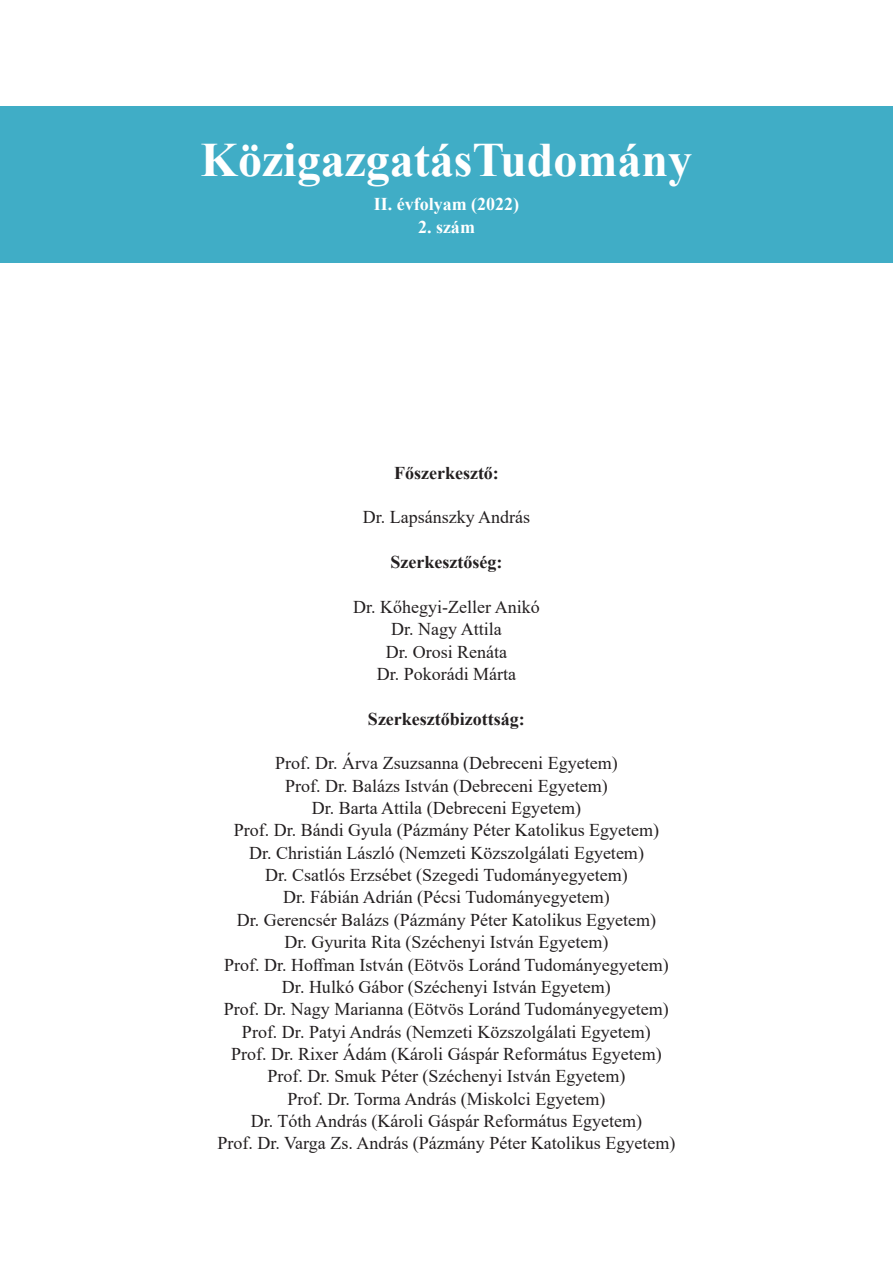
<style>
.page{position:relative;width:893px;height:1263px;background:#fff}
.page>*{position:absolute;margin:0;border:0;box-sizing:border-box;transform-origin:0 0}
.t1{font:700 48px "Times New Roman";color:#fff}
.t2{font:18px/22.4px "Times New Roman";color:#231f20;text-align:center}
.t3{font:700 18px "Times New Roman";color:#231f20}
.t4{font:700 18px "Times New Roman";color:#fff}
</style>
<div class="page">
<div style="left:0;top:106px;width:893px;height:157px;background:#40adc6"></div>
<h1 class="t1" style="left:201px;top:125px;width:493px">KözigazgatásTudomány</h1>
<p class="t4" style="left:374px;top:191px;width:147px">II. évfolyam (2022)</p>
<p class="t4" style="left:418px;top:214px;width:58px">2. szám</p>
<p class="t3" style="left:394px;top:460px;width:106px">Főszerkesztő:</p>
<p class="t2" style="left:363px;top:506px;width:169px">Dr. Lapsánszky András</p>
<p class="t3" style="left:390px;top:549px;width:113px">Szerkesztőség:</p>
<p class="t2" style="left:353px;top:595px;width:188px">Dr. Kőhegyi-Zeller Anikó<br>Dr. Nagy Attila<br>Dr. Orosi Renáta<br>Dr. Pokorádi Márta</p>
<p class="t3" style="left:368px;top:705px;width:158px">Szerkesztőbizottság:</p>
<p class="t2" style="left:218px;top:751px;width:459px">Prof. Dr. Árva Zsuzsanna (Debreceni Egyetem)<br>Prof. Dr. Balázs István (Debreceni Egyetem)<br>Dr. Barta Attila (Debreceni Egyetem)<br>Prof. Dr. Bándi Gyula (Pázmány Péter Katolikus Egyetem)<br>Dr. Christián László (Nemzeti Közszolgálati Egyetem)<br>Dr. Csatlós Erzsébet (Szegedi Tudományegyetem)<br>Dr. Fábián Adrián (Pécsi Tudományegyetem)<br>Dr. Gerencsér Balázs (Pázmány Péter Katolikus Egyetem)<br>Dr. Gyurita Rita (Széchenyi István Egyetem)<br>Prof. Dr. Hoffman István (Eötvös Loránd Tudományegyetem)<br>Dr. Hulkó Gábor (Széchenyi István Egyetem)<br>Prof. Dr. Nagy Marianna (Eötvös Loránd Tudományegyetem)<br>Prof. Dr. Patyi András (Nemzeti Közszolgálati Egyetem)<br>Prof. Dr. Rixer Ádám (Károli Gáspár Református Egyetem)<br>Prof. Dr. Smuk Péter (Széchenyi István Egyetem)<br>Prof. Dr. Torma András (Miskolci Egyetem)<br>Dr. Tóth András (Károli Gáspár Református Egyetem)<br>Prof. Dr. Varga Zs. András (Pázmány Péter Katolikus Egyetem)</p>
</div>
